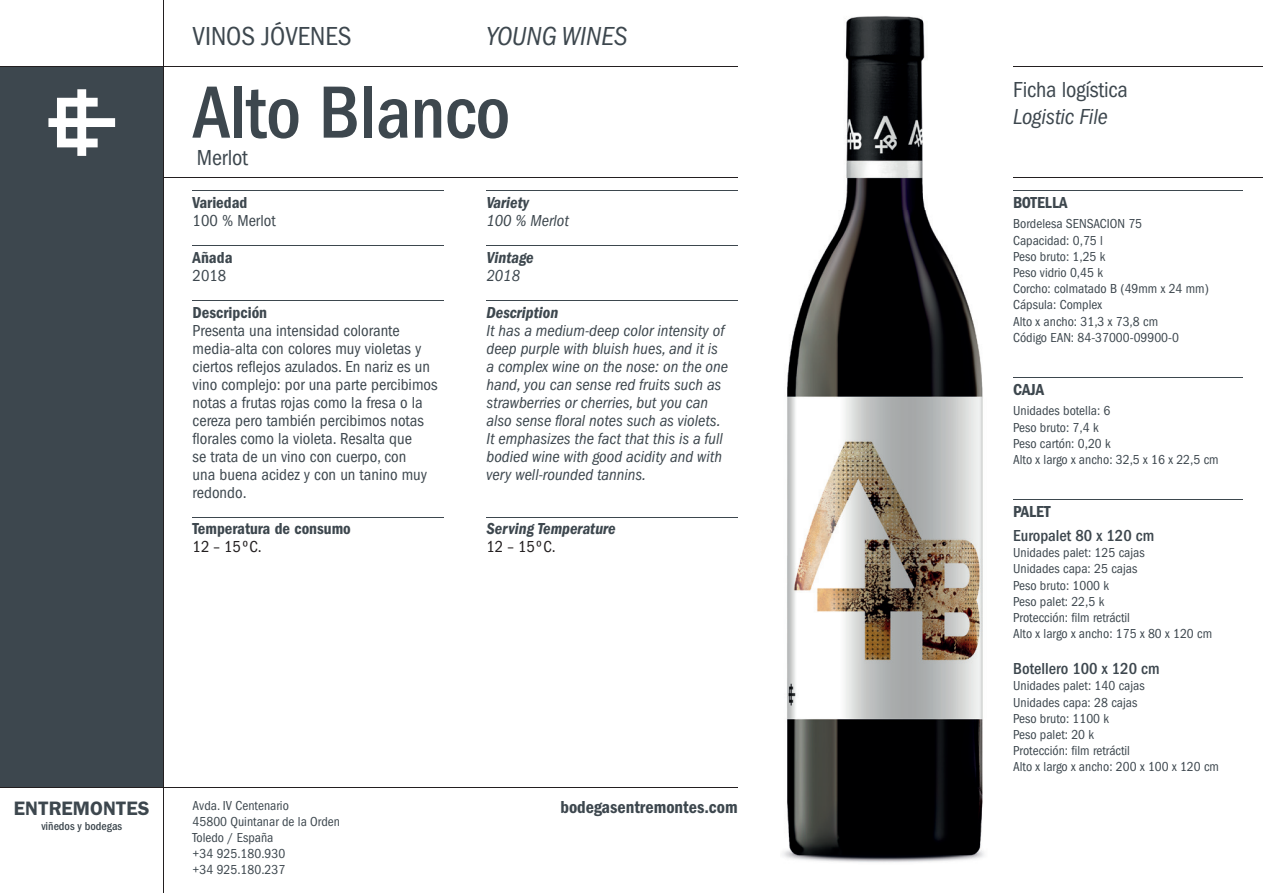
<style>
.page{position:relative;width:1263px;height:893px;background:#fff}
.page>*{position:absolute;margin:0;border:0;box-sizing:border-box;transform-origin:0 0}
.t1{font:500 condensed 76.5px "Franklin Gothic";letter-spacing:-.01em;color:#3d474e}
.t2{font:condensed 27px "Franklin Gothic";color:#3d474e}
.t3{font:italic condensed 27px "Franklin Gothic";color:#3d474e}
.t4{font:condensed 22.5px "Franklin Gothic";letter-spacing:-.01em;color:#3d474e}
.t5{font:italic condensed 22.5px "Franklin Gothic";letter-spacing:-.01em;color:#3d474e}
.t6{font:600 19.5px "Franklin Gothic";color:#3d474e}
.t7{font:600 condensed 18px "Franklin Gothic";color:#3d474e}
.t8{font:condensed 16.5px/18px "Franklin Gothic";color:#3d474e}
.t9{font:italic condensed 16.5px/18px "Franklin Gothic";color:#3d474e}
.t10{font:600 condensed 16.5px "Franklin Gothic";color:#3d474e}
.t11{font:italic 600 condensed 16.5px "Franklin Gothic";color:#3d474e}
.t12{font:500 condensed 16.5px "Franklin Gothic";color:#3d474e}
.t13{font:condensed 16.5px "Franklin Gothic";color:#231f20}
.t14{font:condensed 13.5px/16.2px "Franklin Gothic";color:#3d474e}
.t15{font:500 condensed 11.85px "Franklin Gothic";color:#3d474e}
</style>
<div class="page">
<div style="left:0;top:66px;width:164px;height:722px;background:#3d474e"></div>
<svg style="left:48px;top:89px;width:67px;height:67px"></svg>
<hr style="left:163px;top:0;width:1px;height:893px;background:#231f20">
<hr style="left:0;top:66px;width:738px;height:1px;background:#231f20">
<hr style="left:163px;top:178px;width:575px;height:1px;background:#231f20">
<hr style="left:0;top:787px;width:738px;height:1px;background:#231f20">
<hr style="left:1013px;top:66px;width:250px;height:1px;background:#231f20">
<hr style="left:1013px;top:178px;width:250px;height:1px;background:#231f20">
<hr style="left:1013px;top:191px;width:230px;height:1px;background:#3d474e">
<hr style="left:1013px;top:377px;width:230px;height:1px;background:#3d474e">
<hr style="left:1013px;top:500px;width:230px;height:1px;background:#3d474e">
<img style="left:782px;top:16px;width:202px;height:847px">
<hr style="left:193px;top:191px;width:251px;height:1px;background:#3d474e">
<hr style="left:193px;top:245px;width:251px;height:1px;background:#3d474e">
<hr style="left:193px;top:300px;width:251px;height:1px;background:#3d474e">
<hr style="left:193px;top:517px;width:251px;height:1px;background:#3d474e">
<hr style="left:486px;top:191px;width:252px;height:1px;background:#3d474e">
<hr style="left:486px;top:245px;width:252px;height:1px;background:#3d474e">
<hr style="left:486px;top:300px;width:252px;height:1px;background:#3d474e">
<hr style="left:486px;top:517px;width:252px;height:1px;background:#3d474e">
<h2 class="t2" style="left:193px;top:21px;width:161px">VINOS JÓVENES</h2>
<h2 class="t3" style="left:486px;top:21px;width:143px">YOUNG WINES</h2>
<h1 class="t1" style="left:193px;top:69px;width:319px">Alto Blanco</h1>
<h3 class="t4" style="left:197px;top:145px;width:53px">Merlot</h3>
<p class="t10" style="left:193px;top:193px;width:56px">Variedad</p>
<p class="t8" style="left:193px;top:212px;width:85px">100 % Merlot</p>
<p class="t10" style="left:193px;top:248px;width:41px">Añada</p>
<p class="t8" style="left:193px;top:266px;width:35px">2018</p>
<p class="t10" style="left:193px;top:303px;width:76px">Descripción</p>
<p class="t8" style="left:193px;top:321px;width:246px">Presenta una intensidad colorante media-alta con colores muy violetas y ciertos reflejos azulados. En nariz es un vino complejo: por una parte percibimos notas a frutas rojas como la fresa o la cereza pero también percibimos notas florales como la violeta. Resalta que<br>se trata de un vino con cuerpo, con<br>una buena acidez y con un tanino muy redondo.</p>
<p class="t10" style="left:193px;top:520px;width:160px">Temperatura de consumo</p>
<p class="t13" style="left:193px;top:538px;width:71px">12 – 15ºC.</p>
<p class="t11" style="left:486px;top:193px;width:44px">Variety</p>
<p class="t9" style="left:486px;top:212px;width:84px">100 % Merlot</p>
<p class="t11" style="left:486px;top:248px;width:49px">Vintage</p>
<p class="t9" style="left:486px;top:266px;width:35px">2018</p>
<p class="t11" style="left:486px;top:303px;width:73px">Description</p>
<p class="t9" style="left:486px;top:321px;width:243px">It has a medium-deep color intensity of deep purple with bluish hues, and it is a complex wine on the nose: on the one hand, you can sense red fruits such as strawberries or cherries, but you can also sense floral notes such as violets.<br>It emphasizes the fact that this is a full bodied wine with good acidity and with very well-rounded tannins.</p>
<p class="t11" style="left:486px;top:520px;width:131px">Serving Temperature</p>
<p class="t13" style="left:486px;top:538px;width:71px">12 – 15ºC.</p>
<h3 class="t6" style="left:14px;top:797px;width:137px">ENTREMONTES</h3>
<p class="t15" style="left:41px;top:819px;width:82px">viñedos y bodegas</p>
<p class="t14" style="left:193px;top:797px;width:149px">Avda. IV Centenario<br>45800 Quintanar de la Orden<br>Toledo / España<br>+34 925.180.930<br>+34 925.180.237</p>
<h3 class="t7" style="left:560px;top:797px;width:179px">bodegasentremontes.com</h3>
<h3 class="t4" style="left:1013px;top:77px;width:116px">Ficha logística</h3>
<h3 class="t5" style="left:1013px;top:104px;width:96px">Logistic File</h3>
<p class="t10" style="left:1013px;top:193px;width:56px">BOTELLA</p>
<p class="t14" style="left:1013px;top:216px;width:197px">Bordelesa SENSACION 75<br>Capacidad: 0,75 l<br>Peso bruto: 1,25 k<br>Peso vidrio 0,45 k<br>Corcho: colmatado B (49mm x 24 mm)<br>Cápsula: Complex<br>Alto x ancho: 31,3 x 73,8 cm<br>Código EAN: 84-37000-09900-0</p>
<p class="t10" style="left:1013px;top:380px;width:33px">CAJA</p>
<p class="t14" style="left:1013px;top:403px;width:207px">Unidades botella: 6<br>Peso bruto: 7,4 k<br>Peso cartón: 0,20 k<br>Alto x largo x ancho: 32,5 x 16 x 22,5 cm</p>
<p class="t10" style="left:1013px;top:502px;width:39px">PALET</p>
<p class="t12" style="left:1013px;top:526px;width:143px">Europalet 80 x 120 cm</p>
<p class="t14" style="left:1013px;top:545px;width:200px">Unidades palet: 125 cajas<br>Unidades capa: 25 cajas<br>Peso bruto: 1000 k<br>Peso palet: 22,5 k<br>Protección: film retráctil<br>Alto x largo x ancho: 175 x 80 x 120 cm</p>
<p class="t12" style="left:1013px;top:659px;width:148px">Botellero 100 x 120 cm</p>
<p class="t14" style="left:1013px;top:678px;width:207px">Unidades palet: 140 cajas<br>Unidades capa: 28 cajas<br>Peso bruto: 1100 k<br>Peso palet: 20 k<br>Protección: film retráctil<br>Alto x largo x ancho: 200 x 100 x 120 cm</p>
</div>
